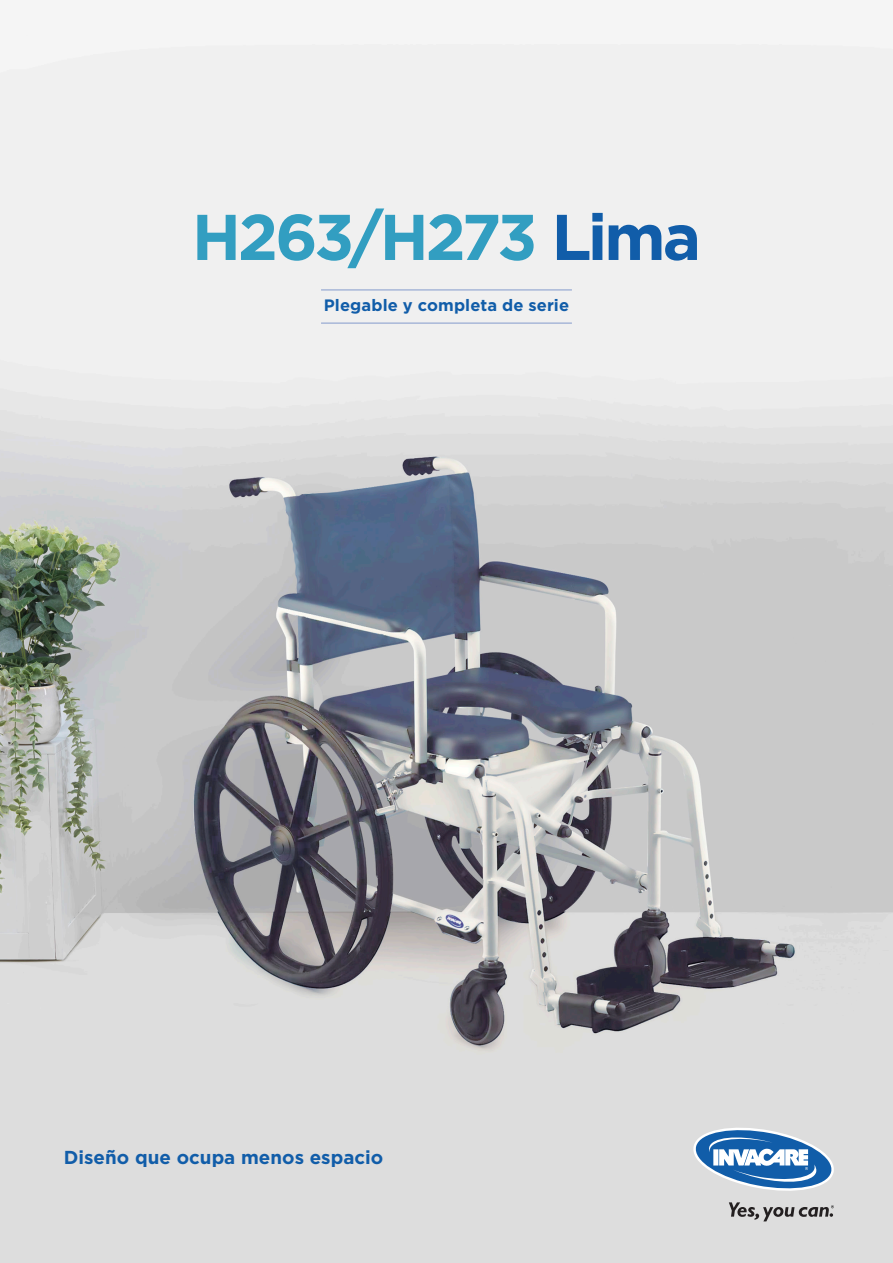
<style>
.page{position:relative;width:893px;height:1263px;background:#fff}
.page>*{position:absolute;margin:0;border:0;box-sizing:border-box;transform-origin:0 0}
.Title_Aquatec{font:700 64.5px "Gotham";letter-spacing:-.05em;color:#329ec1}
.Tagline_2019{font:700 18.75px "Gotham";letter-spacing:.005em;color:#115da9}
.Tagline_2019-2{font:700 16.5px "Gotham";letter-spacing:.005em;color:#115da9}
.s1{color:#115da9}
</style>
<div class="page">
<img style="left:0;top:35px;width:893px;height:1228px">
<svg style="left:693px;top:1127px;width:141px;height:68px"></svg>
<svg style="left:729px;top:1202px;width:105px;height:19px;background:#aaa9a9"></svg>
<hr style="left:321px;top:290px;width:251px;height:1px;background:#849acc">
<hr style="left:321px;top:323px;width:251px;height:1px;background:#849acc">
<p class="Title_Aquatec" style="left:192px;top:194px;width:510px">H263/H273 <span class="s1">Lima</span></p>
<p class="Tagline_2019-2" style="left:324px;top:294px;width:247px">Plegable y completa de serie</p>
<p class="Tagline_2019" style="left:64px;top:1145px;width:321px">Diseño que ocupa menos espacio</p>
</div>
